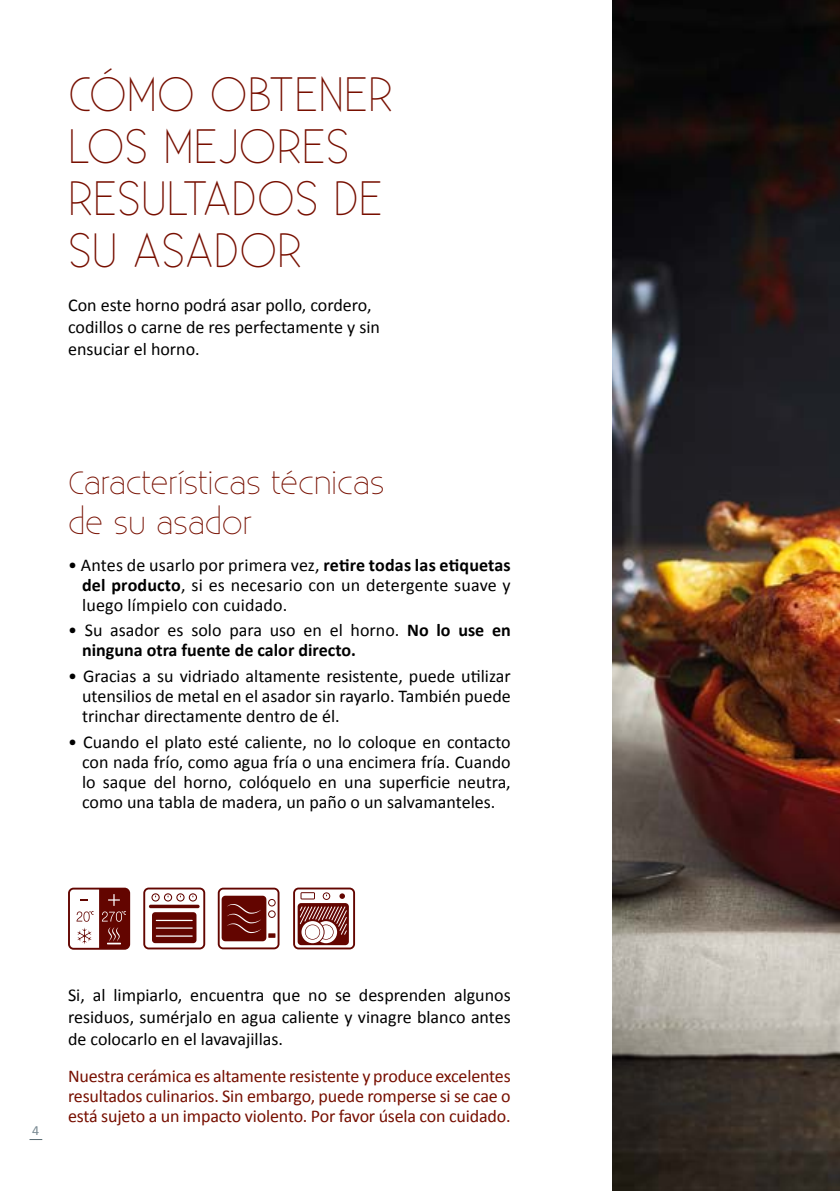
<style>
.page{position:relative;width:840px;height:1191px;background:#fff}
.page>*{position:absolute;margin:0;border:0;box-sizing:border-box;transform-origin:0 0}
.t1{font:300 48px/52px "Existence";color:#770f00;scale:.96 1}
.t2{font:300 32px/40px "Existence";color:#770f00}
.t3{font:18px/20px "Calibri";color:#000;text-align:justify}
.t4{font:18px/20px "Calibri";letter-spacing:-.01em;color:#770f00;text-align:justify}
.t5{font:700 18px/20px "Calibri";color:#000}
.t6{font:14px "Calibri";color:#778891}
.s1{font-weight:700}
.s2{font-weight:400}
</style>
<div class="page">
<img style="left:612px;top:0;width:227px;height:1191px">
<svg style="left:29px;top:1139px;width:13px;height:1px"></svg>
<svg style="left:293px;top:887px;width:62px;height:62px"></svg>
<svg style="left:143px;top:887px;width:62px;height:62px"></svg>
<svg style="left:218px;top:887px;width:61px;height:62px"></svg>
<svg style="left:68px;top:887px;width:62px;height:62px"></svg>
<h1 class="t1" style="left:68px;top:66px;width:340px">CÓMO OBTENER<br>LOS MEJORES<br>RESULTADOS DE<br>SU ASADOR</h1>
<p class="t3" style="left:68px;top:294px;width:313px;line-height:22px;text-align:left">Con este horno podrá asar pollo, cordero, codillos o carne de res perfectamente y sin ensuciar el horno.</p>
<h2 class="t2" style="left:68px;top:461px;width:318px">Características técnicas de su asador</h2>
<p class="t3" style="left:82px;top:555px;width:430px;text-indent:-14px">• Antes de usarlo por primera vez, <span class="s1">retire todas las etiquetas del producto</span>, si es necesario con un detergente suave y luego límpielo con cuidado.</p>
<p class="t5" style="left:82px;top:620px;width:430px;text-indent:-14px"><span class="s2">• Su asador es solo para uso en el horno.</span> No lo use en ninguna otra fuente de calor directo.</p>
<p class="t3" style="left:82px;top:666px;width:430px;text-indent:-14px">• Gracias a su vidriado altamente resistente, puede utilizar utensilios de metal en el asador sin rayarlo. También puede trinchar directamente dentro de él.</p>
<p class="t3" style="left:82px;top:732px;width:430px;text-indent:-14px">• Cuando el plato esté caliente, no lo coloque en contacto con nada frío, como agua fría o una encimera fría. Cuando lo saque del horno, colóquelo en una superficie neutra, como una tabla de madera, un paño o un salvamanteles.</p>
<p class="t6" style="left:32px;top:1122px;width:9px">4</p>
<p class="t3" style="left:68px;top:984px;width:444px;line-height:22px">Si, al limpiarlo, encuentra que no se desprenden algunos residuos, sumérjalo en agua caliente y vinagre blanco antes de colocarlo en el lavavajillas.</p>
<p class="t4" style="left:68px;top:1066px;width:444px">Nuestra cerámica es altamente resistente y produce excelentes resultados culinarios. Sin embargo, puede romperse si se cae o está sujeto a un impacto violento. Por favor úsela con cuidado.</p>
</div>
